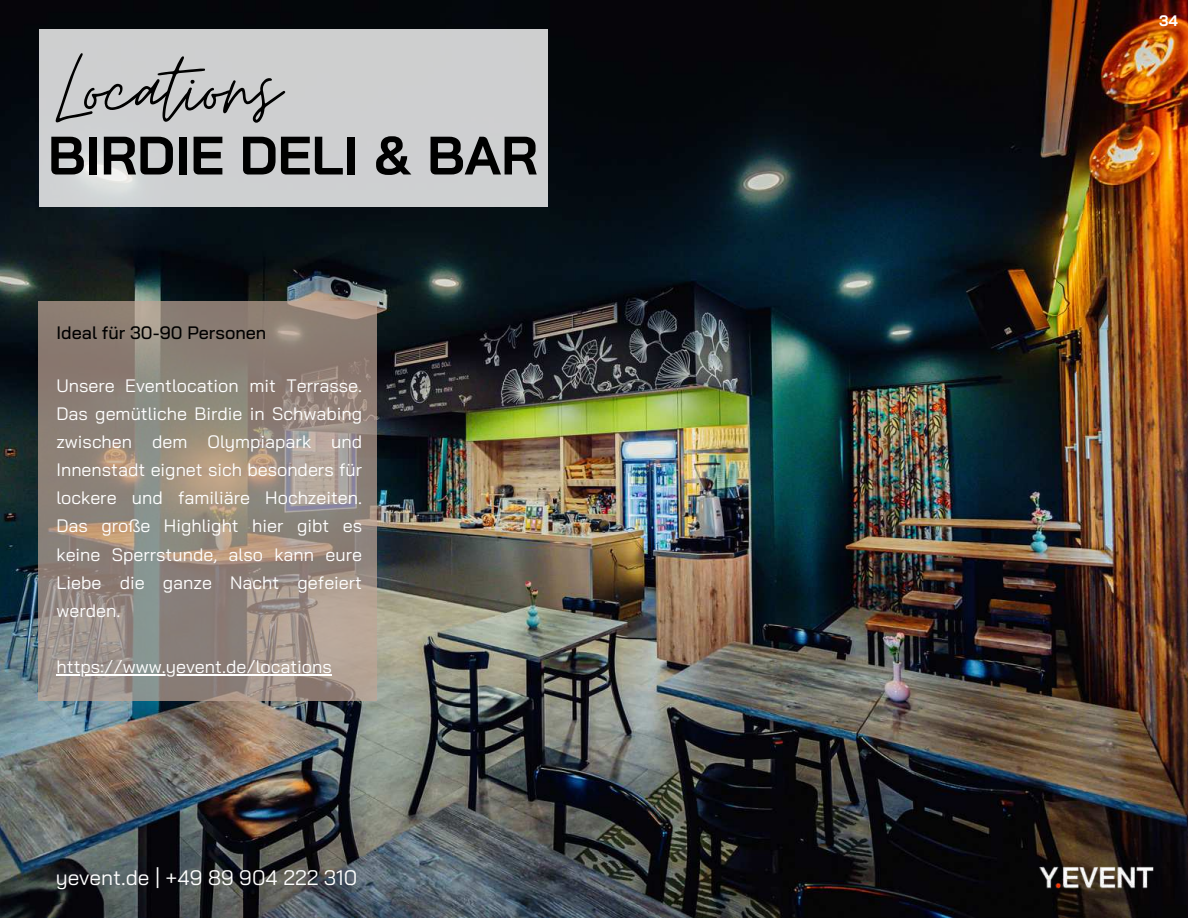
<style>
.page{position:relative;width:1188px;height:918px;background:#fff}
.page>*{position:absolute;margin:0;border:0;box-sizing:border-box;transform-origin:0 0}
.t1{font:105px "Moon Time";color:#000}
.t2{font:700 54px "Bai Jamjuree";color:#000}
.t3{font:21px "Bai Jamjuree";color:#fff}
.t4{font:18px/28.2px "Bai Jamjuree";color:#fff;text-align:justify}
.t5{font:500 18px "Bai Jamjuree";color:#000}
.t6{font:700 15.15px "Bai Jamjuree";color:#fff}
</style>
<div class="page">
<img style="left:0;top:0;width:1188px;height:918px">
<svg style="left:39px;top:302px;width:338px;height:399px;background:#968a7f"></svg>
<div style="left:39px;top:29px;width:509px;height:177px;background:#cecfd0"></div>
<hr style="left:56px;top:674px;width:276px;height:1px;background:#fff">
<img style="left:1036px;top:864px;width:120px;height:25px">
<h1 class="t1" style="left:56px;top:28px;width:226px">Locations</h1>
<h2 class="t2" style="left:48px;top:124px;width:491px">BIRDIE DELI &amp; BAR</h2>
<p class="t5" style="left:56px;top:322px;width:211px">Ideal für 30-90 Personen</p>
<p class="t4" style="left:56px;top:371px;width:307px">Unsere Eventlocation mit Terrasse.<br>Das gemütliche Birdie in Schwabing zwischen dem Olympiapark und Innenstadt eignet sich besonders für lockere und familiäre Hochzeiten.<br>Das große Highlight hier gibt es keine Sperrstunde, also kann eure Liebe die ganze Nacht gefeiert werden.</p>
<p class="t4" style="left:56px;top:653px;width:277px">https://www.yevent.de/locations</p>
<p class="t3" style="left:56px;top:860px;width:303px">yevent.de | +49 89 904 222 310</p>
<p class="t6" style="left:1159px;top:12px;width:20px">34</p>
</div>
